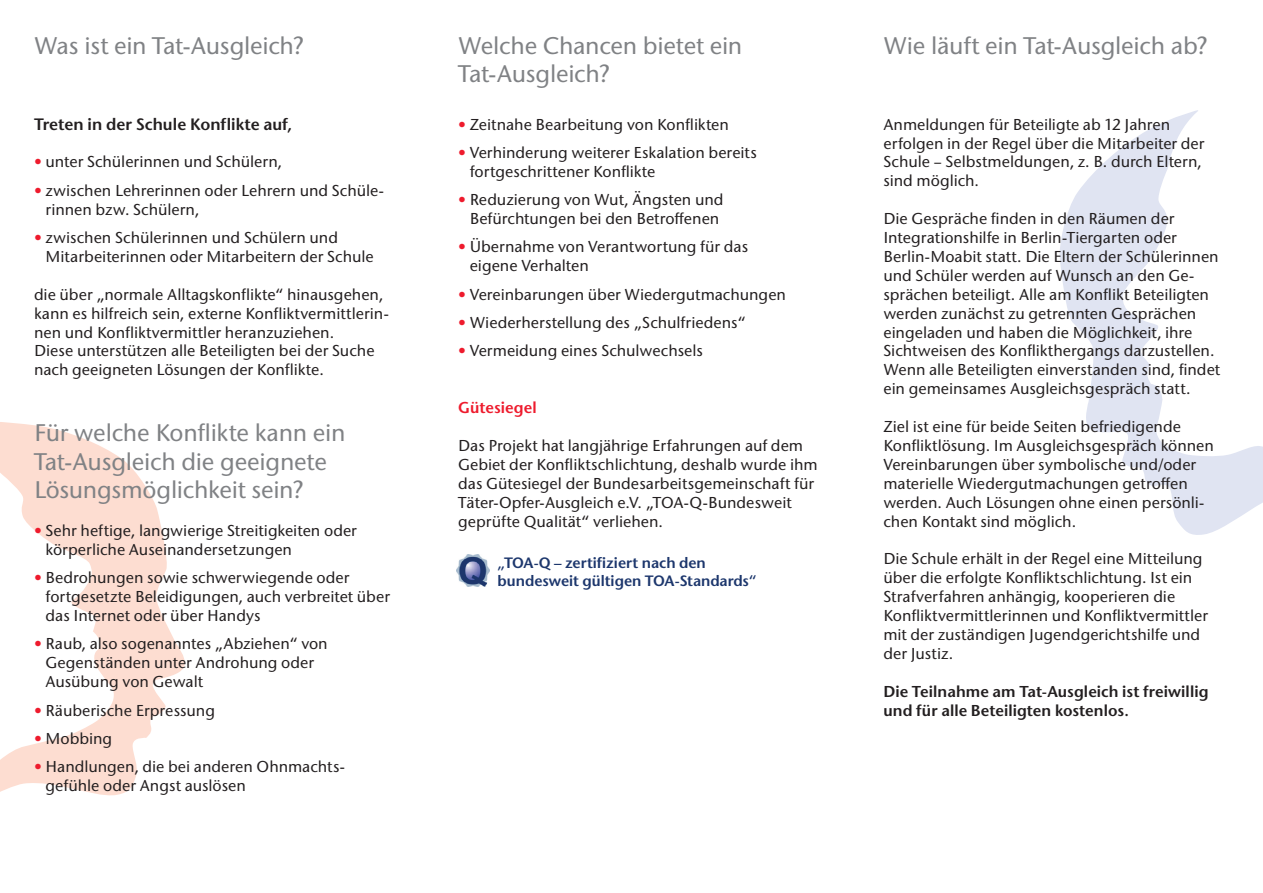
<style>
.page{position:relative;width:1263px;height:893px;background:#fff}
.page>*{position:absolute;margin:0;border:0;box-sizing:border-box;transform-origin:0 0}
.t1{font:500 24px/28.3px "Stone Sans ITC";letter-spacing:-.015em;color:#808285}
.t2{font:600 16.5px "Stone Sans ITC";letter-spacing:.005em;color:#231f20}
.t3{font:500 15.75px/18.9px "Stone Sans ITC";letter-spacing:-.005em;color:#231f20}
.t4{font:600 15.75px/18.9px "Stone Sans ITC";letter-spacing:.005em;color:#231f20}
.t5{font:600 15.75px "Stone Sans ITC";letter-spacing:.005em;color:#ee1b2d}
.t6{font:600 15px/18px "Stone Sans ITC";color:#1d376d}
.s1{color:#ee1b2d}
</style>
<div class="page">
<svg style="left:1059px;top:148px;width:204px;height:387px;fill:#e0e4f2"></svg>
<svg style="left:1122px;top:110px;width:141px;height:358px"></svg>
<svg style="left:0;top:422px;width:185px;height:373px;fill:#fdddd1"></svg>
<svg style="left:0;top:449px;width:115px;height:347px"></svg>
<img style="left:457px;top:554px;width:32px;height:33px">
<h1 class="t1" style="left:34px;top:32px;width:271px">Was ist ein Tat-Ausgleich?</h1>
<p class="t2" style="left:34px;top:113px;width:259px">Treten in der Schule Konflikte auf,</p>
<p class="t3" style="left:34px;top:153px;width:250px"><span class="s1">•</span> unter Schülerinnen und Schülern,</p>
<p class="t3" style="left:46px;top:181px;width:340px;text-indent:-12px"><span class="s1">•</span> zwischen Lehrerinnen oder Lehrern und Schüle&shy;rinnen bzw. Schülern,</p>
<p class="t3" style="left:46px;top:228px;width:330px;text-indent:-12px"><span class="s1">•</span> zwischen Schülerinnen und Schülern und<br>Mitarbeiterinnen oder Mitarbeitern der Schule</p>
<p class="t3" style="left:34px;top:285px;width:356px">die über „normale Alltagskonflikte“ hinausgehen, kann es hilfreich sein, externe Konfliktvermittlerin&shy;nen und Konfliktvermittler heranzuziehen.<br>Diese unterstützen alle Beteiligten bei der Suche nach geeigneten Lösungen der Konflikte.</p>
<h1 class="t1" style="left:34px;top:419px;width:313px">Für welche Konflikte kann ein<br>Tat-Ausgleich die geeignete<br>Lösungsmöglichkeit sein?</h1>
<p class="t3" style="left:46px;top:521px;width:313px;text-indent:-12px"><span class="s1">•</span> Sehr heftige, langwierige Streitigkeiten oder körperliche Auseinandersetzungen</p>
<p class="t3" style="left:46px;top:568px;width:346px;text-indent:-12px"><span class="s1">•</span> Bedrohungen sowie schwerwiegende oder fortgesetzte Beleidigungen, auch verbreitet über das Internet oder über Handys</p>
<p class="t3" style="left:46px;top:635px;width:284px;text-indent:-12px"><span class="s1">•</span> Raub, also sogenanntes „Abziehen“ von<br>Gegenständen unter Androhung oder<br>Ausübung von Gewalt</p>
<p class="t3" style="left:34px;top:701px;width:183px"><span class="s1">•</span> Räuberische Erpressung</p>
<p class="t3" style="left:34px;top:729px;width:80px"><span class="s1">•</span> Mobbing</p>
<p class="t3" style="left:46px;top:757px;width:301px;text-indent:-12px"><span class="s1">•</span> Handlungen, die bei anderen Ohnmachts&shy;gefühle oder Angst auslösen</p>
<h1 class="t1" style="left:458px;top:32px;width:286px">Welche Chancen bietet ein<br>Tat-Ausgleich?</h1>
<p class="t3" style="left:458px;top:115px;width:272px"><span class="s1">•</span> Zeitnahe Bearbeitung von Konflikten</p>
<p class="t3" style="left:470px;top:143px;width:289px;text-indent:-12px"><span class="s1">•</span> Verhinderung weiterer Eskalation bereits fortgeschrittener Konflikte</p>
<p class="t3" style="left:458px;top:190px;width:267px;text-align:center"><span class="s1">•</span> Reduzierung von Wut, Ängsten und<br>Befürchtungen bei den Betroffenen</p>
<p class="t3" style="left:470px;top:238px;width:280px;text-indent:-12px"><span class="s1">•</span> Übernahme von Verantwortung für das eigene Verhalten</p>
<p class="t3" style="left:458px;top:285px;width:329px"><span class="s1">•</span> Vereinbarungen über Wiedergutmachungen</p>
<p class="t3" style="left:458px;top:313px;width:289px"><span class="s1">•</span> Wiederherstellung des „Schulfriedens“</p>
<p class="t3" style="left:458px;top:342px;width:246px"><span class="s1">•</span> Vermeidung eines Schulwechsels</p>
<p class="t5" style="left:458px;top:397px;width:80px">Gütesiegel</p>
<p class="t3" style="left:458px;top:436px;width:361px">Das Projekt hat langjährige Erfahrungen auf dem Gebiet der Konfliktschlichtung, deshalb wurde ihm das Gütesiegel der Bundesarbeitsgemeinschaft für Täter-Opfer-Ausgleich e.V. „TOA-Q-Bundesweit geprüfte Qualität“ verliehen.</p>
<p class="t6" style="left:497px;top:554px;width:260px">„TOA-Q – zertifiziert nach den bundesweit gültigen TOA-Standards“</p>
<h1 class="t1" style="left:883px;top:32px;width:326px">Wie läuft ein Tat-Ausgleich ab?</h1>
<p class="t3" style="left:883px;top:115px;width:323px">Anmeldungen für Beteiligte ab 12 Jahren erfolgen in der Regel über die Mitarbeiter der Schule – Selbstmeldungen, z. B. durch Eltern, sind möglich.</p>
<p class="t3" style="left:883px;top:209px;width:338px">Die Gespräche finden in den Räumen der Integrationshilfe in Berlin-Tiergarten oder Berlin-Moabit statt. Die Eltern der Schülerinnen und Schüler werden auf Wunsch an den Ge&shy;sprächen beteiligt. Alle am Konflikt Beteiligten werden zunächst zu getrennten Gesprächen eingeladen und haben die Möglichkeit, ihre Sichtweisen des Konflikthergangs darzustellen.<br>Wenn alle Beteiligten einverstanden sind, findet ein gemeinsames Ausgleichsgespräch statt.</p>
<p class="t3" style="left:883px;top:417px;width:332px">Ziel ist eine für beide Seiten befriedigende Konfliktlösung. Im Ausgleichsgespräch können Vereinbarungen über symbolische und/oder materielle Wiedergutmachungen getroffen werden. Auch Lösungen ohne einen persönli&shy;chen Kontakt sind möglich.</p>
<p class="t3" style="left:883px;top:550px;width:326px">Die Schule erhält in der Regel eine Mitteilung über die erfolgte Konfliktschlichtung. Ist ein Strafverfahren anhängig, kooperieren die Konfliktvermittlerinnen und Konfliktvermittler mit der zuständigen Jugendgerichtshilfe und der Justiz.</p>
<p class="t4" style="left:883px;top:682px;width:327px">Die Teilnahme am Tat-Ausgleich ist freiwillig und für alle Beteiligten kostenlos.</p>
</div>
